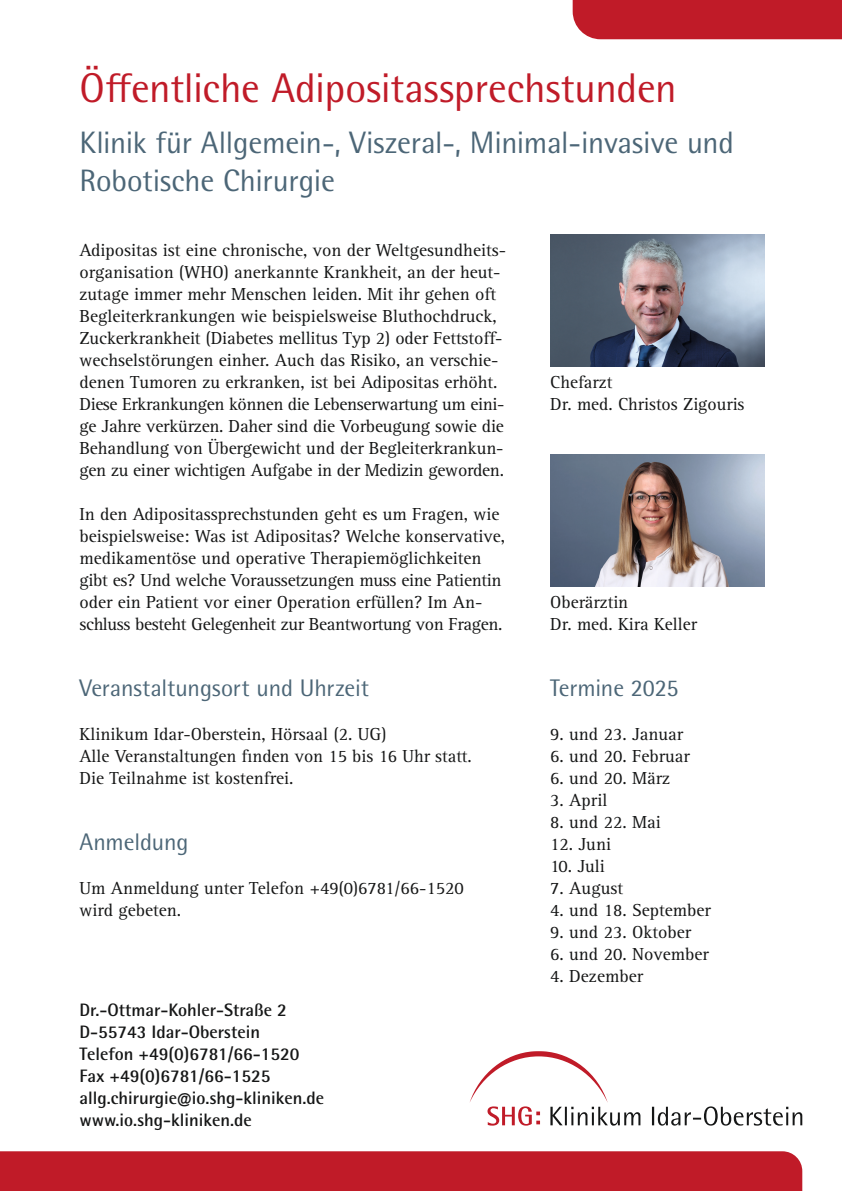
<style>
.page{position:relative;width:842px;height:1191px;background:#fff}
.page>*{position:absolute;margin:0;border:0;box-sizing:border-box;transform-origin:0 0}
.t1{font:41.5px "Rotis Semi Sans Pro";letter-spacing:-.005em;color:#c01b28}
.t2{font:31px/37.2px "Rotis Semi Sans Pro";letter-spacing:-.005em;color:#4c6677}
.t3{font:24px "Rotis Semi Sans Pro";letter-spacing:-.005em;color:#4c6677}
.t4{font:18px/22px "Rotis Serif Pro";color:#151616}
.t5{font:700 18px/22px "Rotis Semi Sans Pro";color:#151616}
</style>
<div class="page">
<div style="left:573px;top:0;width:269px;height:39px;background:#c01b28"></div>
<img style="left:550px;top:234px;width:215px;height:132px">
<img style="left:550px;top:454px;width:214px;height:132px">
<svg style="left:470px;top:1051px;width:332px;height:74px"></svg>
<div style="left:0;top:1151px;width:802px;height:40px;background:#c01b28"></div>
<h1 class="t1" style="left:79px;top:63px;width:599px">Öffentliche Adipositassprechstunden</h1>
<h2 class="t2" style="left:79px;top:124px;width:656px">Klinik für Allgemein-, Viszeral-, Minimal-invasive und<br>Robotische Chirurgie</h2>
<p class="t4" style="left:79px;top:239px;width:428px">Adipositas ist eine chronische, von der Weltgesundheits&shy;organisation (WHO) anerkannte Krankheit, an der heut&shy;zutage immer mehr Menschen leiden. Mit ihr gehen oft Begleiterkrankungen wie beispielsweise Bluthochdruck, Zuckerkrankheit (Diabetes mellitus Typ 2) oder Fettstoff&shy;wechselstörungen einher. Auch das Risiko, an verschie&shy;denen Tumoren zu erkranken, ist bei Adipositas erhöht.<br>Diese Erkrankungen können die Lebenserwartung um eini&shy;ge Jahre verkürzen. Daher sind die Vorbeugung sowie die Behandlung von Übergewicht und der Begleiterkrankun&shy;gen zu einer wichtigen Aufgabe in der Medizin geworden.</p>
<p class="t4" style="left:79px;top:503px;width:427px">In den Adipositassprechstunden geht es um Fragen, wie beispielsweise: Was ist Adipositas? Welche konservative, medikamentöse und operative Therapiemöglichkeiten gibt es? Und welche Voraussetzungen muss eine Patientin oder ein Patient vor einer Operation erfüllen? Im An&shy;schluss besteht Gelegenheit zur Beantwortung von Fragen.</p>
<h3 class="t3" style="left:79px;top:674px;width:291px">Veranstaltungsort und Uhrzeit</h3>
<p class="t4" style="left:79px;top:723px;width:394px">Klinikum Idar-Oberstein, Hörsaal (2. UG)<br>Alle Veranstaltungen finden von 15 bis 16 Uhr statt.<br>Die Teilnahme ist kostenfrei.</p>
<h3 class="t3" style="left:79px;top:828px;width:111px">Anmeldung</h3>
<p class="t4" style="left:79px;top:877px;width:386px">Um Anmeldung unter Telefon +49(0)6781/66-1520 wird gebeten.</p>
<p class="t5" style="left:79px;top:998px;width:246px">Dr.-Ottmar-Kohler-Straße 2<br>D-55743 Idar-Oberstein<br>Telefon +49(0)6781/66-1520<br>Fax +49(0)6781/66-1525 allg.chirurgie@io.shg-kliniken.de www.io.shg-kliniken.de</p>
<p class="t4" style="left:550px;top:371px;width:196px">Chefarzt<br>Dr. med. Christos Zigouris</p>
<p class="t4" style="left:550px;top:591px;width:148px">Oberärztin<br>Dr. med. Kira Keller</p>
<h3 class="t3" style="left:550px;top:674px;width:130px">Termine 2025</h3>
<p class="t4" style="left:550px;top:723px;width:134px">9. und 23. Januar</p>
<p class="t4" style="left:550px;top:745px;width:141px">6. und 20. Februar</p>
<p class="t4" style="left:550px;top:767px;width:121px">6. und 20. März</p>
<p class="t4" style="left:550px;top:789px;width:59px">3. April</p>
<p class="t4" style="left:550px;top:811px;width:112px">8. und 22. Mai</p>
<p class="t4" style="left:550px;top:833px;width:62px">12. Juni</p>
<p class="t4" style="left:550px;top:855px;width:56px">10. Juli</p>
<p class="t4" style="left:550px;top:877px;width:74px">7. August</p>
<p class="t4" style="left:550px;top:899px;width:162px">4. und 18. September</p>
<p class="t4" style="left:550px;top:921px;width:142px">9. und 23. Oktober</p>
<p class="t4" style="left:550px;top:943px;width:160px">6. und 20. November</p>
<p class="t4" style="left:550px;top:965px;width:94px">4. Dezember</p>
</div>
